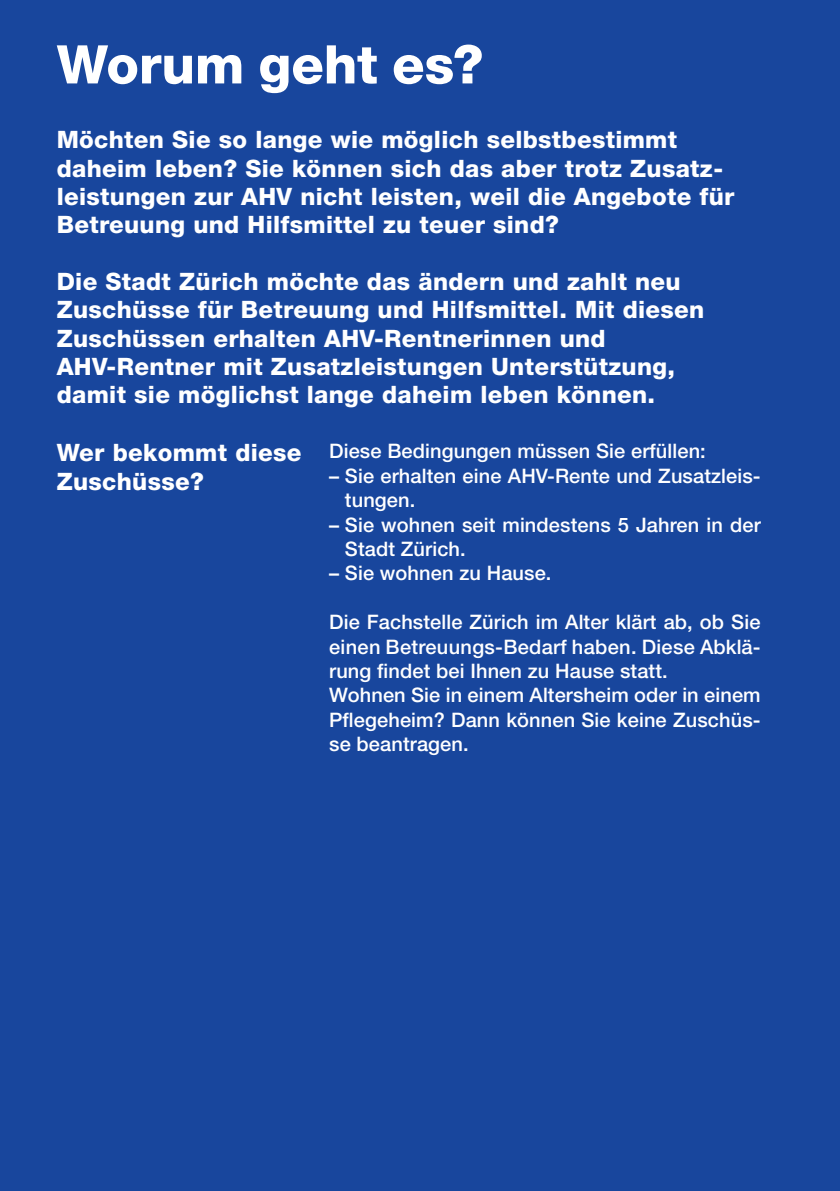
<style>
.page{position:relative;width:840px;height:1191px;background:#fff}
.page>*{position:absolute;margin:0;border:0;box-sizing:border-box;transform-origin:0 0}
.t1{font:800 53.2px "Helvetica Neue LT Pro";color:#fff}
.t2{font:800 24px/28.4px "Helvetica Neue LT Pro";letter-spacing:.015em;color:#fff}
.t3{font:500 20px/24.4px "Helvetica Neue LT Pro";letter-spacing:.005em;color:#fff}
</style>
<div class="page">
<div style="left:0;top:0;width:839px;height:1191px;background:#18469d"></div>
<h2 class="t1" style="left:57px;top:33px;width:428px">Worum geht es?</h2>
<p class="t2" style="left:57px;top:125px;width:678px">Möchten Sie so lange wie möglich selbstbestimmt daheim leben? Sie können sich das aber trotz Zusatz&shy;leistungen zur AHV nicht leisten, weil die Angebote für Betreuung und Hilfsmittel zu teuer sind?</p>
<p class="t2" style="left:57px;top:267px;width:648px">Die Stadt Zürich möchte das ändern und zahlt neu Zuschüsse für Betreuung und Hilfsmittel. Mit diesen Zuschüssen erhalten AHV-Rentnerinnen und AHV-Rentner mit Zusatzleistungen Unterstützung, damit sie möglichst lange daheim leben können.</p>
<h3 class="t2" style="left:57px;top:438px;width:246px">Wer bekommt diese<br>Zuschüsse?</h3>
<p class="t3" style="left:329px;top:439px;width:378px">Diese Bedingungen müssen Sie erfüllen:</p>
<p class="t3" style="left:345px;top:463px;width:415px;text-indent:-16px">– Sie erhalten eine AHV-Rente und Zusatzleis&shy;tungen.</p>
<p class="t3" style="left:345px;top:512px;width:417px;text-indent:-16px">– Sie wohnen seit mindestens 5 Jahren in der<br>Stadt Zürich.</p>
<p class="t3" style="left:329px;top:561px;width:224px">– Sie wohnen zu Hause.</p>
<p class="t3" style="left:329px;top:610px;width:433px;text-align:justify">Die Fachstelle Zürich im Alter klärt ab, ob Sie einen Betreuungs-Bedarf haben. Diese Abklä&shy;rung findet bei Ihnen zu Hause statt.</p>
<p class="t3" style="left:329px;top:683px;width:432px;text-align:justify">Wohnen Sie in einem Altersheim oder in einem Pflegeheim? Dann können Sie keine Zuschüs&shy;se beantragen.</p>
</div>
